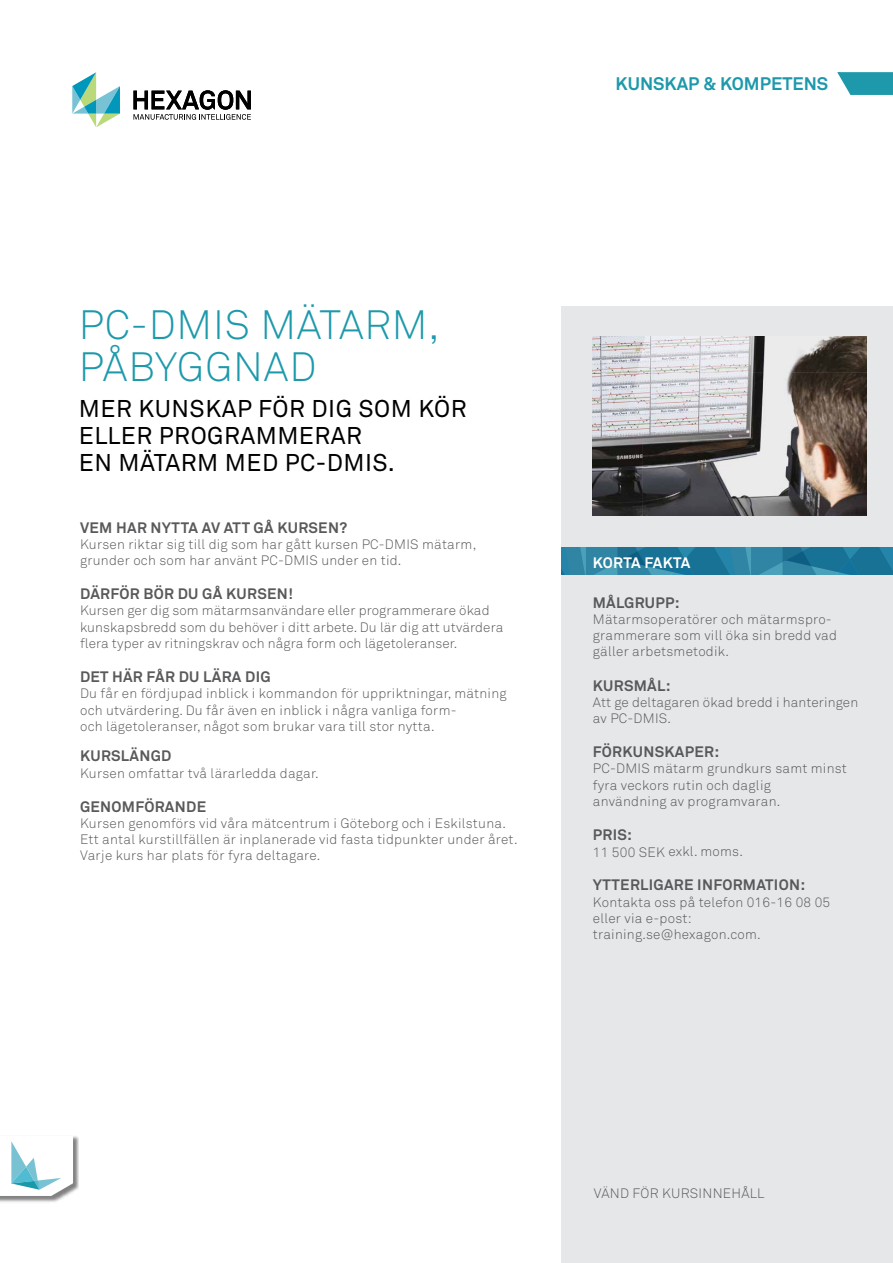
<style>
.page{position:relative;width:893px;height:1263px;background:#fff}
.page>*{position:absolute;margin:0;border:0;box-sizing:border-box;transform-origin:0 0}
.t1{font:40.5px/42px "Akkurat Light Pro";letter-spacing:.02em;color:#1d99ab}
.t2{font:24px/27px "Akkurat Pro";letter-spacing:.02em;color:#000}
.t3{font:700 18px "Akkurat Pro";color:#1d99ab}
.t4{font:700 15px "Akkurat Pro";letter-spacing:.02em;color:#58595b}
.t5{font:700 15px "Akkurat Pro";letter-spacing:.005em;color:#fff}
.t6{font:13.5px/16.2px "Akkurat Light Pro";letter-spacing:.02em;color:#58595b}
</style>
<div class="page">
<div style="left:561px;top:307px;width:332px;height:956px;background:#e6e7e8"></div>
<svg style="left:561px;top:547px;width:332px;height:27px"></svg>
<img style="left:593px;top:336px;width:274px;height:179px">
<svg style="left:837px;top:72px;width:56px;height:23px"></svg>
<svg style="left:72px;top:72px;width:48px;height:55px"></svg>
<svg style="left:133px;top:90px;width:118px;height:30px"></svg>
<img style="left:0;top:1136px;width:79px;height:66px">
<svg style="left:0;top:1136px;width:73px;height:60px"></svg>
<h3 class="t3" style="left:615px;top:72px;width:214px">KUNSKAP &amp; KOMPETENS</h3>
<h1 class="t1" style="left:79px;top:305px;width:362px">PC-DMIS MÄTARM,<br>PÅBYGGNAD</h1>
<h2 class="t2" style="left:79px;top:395px;width:389px">MER KUNSKAP FÖR DIG SOM KÖR<br>ELLER PROGRAMMERAR<br>EN MÄTARM MED PC-DMIS.</h2>
<p class="t4" style="left:80px;top:518px;width:269px">VEM HAR NYTTA AV ATT GÅ KURSEN?</p>
<p class="t6" style="left:80px;top:536px;width:398px">Kursen riktar sig till dig som har gått kursen PC-DMIS mätarm, grunder och som har använt PC-DMIS under en tid.</p>
<p class="t4" style="left:80px;top:585px;width:215px">DÄRFÖR BÖR DU GÅ KURSEN!</p>
<p class="t6" style="left:80px;top:603px;width:425px">Kursen ger dig som mätarmsanvändare eller programmerare ökad kunskapsbredd som du behöver i ditt arbete. Du lär dig att utvärdera flera typer av ritningskrav och några form och lägetoleranser.</p>
<p class="t4" style="left:80px;top:667px;width:192px">DET HÄR FÅR DU LÄRA DIG</p>
<p class="t6" style="left:80px;top:686px;width:428px">Du får en fördjupad inblick i kommandon för uppriktningar, mätning och utvärdering. Du får även en inblick i några vanliga form-<br>och lägetoleranser, något som brukar vara till stor nytta.</p>
<p class="t4" style="left:80px;top:747px;width:93px">KURSLÄNGD</p>
<p class="t6" style="left:80px;top:765px;width:240px">Kursen omfattar två lärarledda dagar.</p>
<p class="t4" style="left:80px;top:797px;width:128px">GENOMFÖRANDE</p>
<p class="t6" style="left:80px;top:815px;width:439px">Kursen genomförs vid våra mätcentrum i Göteborg och i Eskilstuna.<br>Ett antal kurstillfällen är inplanerade vid fasta tidpunkter under året.<br>Varje kurs har plats för fyra deltagare.</p>
<p class="t5" style="left:593px;top:553px;width:99px">KORTA FAKTA</p>
<p class="t4" style="left:593px;top:593px;width:88px">MÅLGRUPP:</p>
<p class="t6" style="left:593px;top:611px;width:246px">Mätarmsoperatörer och mätarmspro&shy;grammerare som vill öka sin bredd vad gäller arbetsmetodik.</p>
<p class="t4" style="left:593px;top:676px;width:79px">KURSMÅL:</p>
<p class="t6" style="left:593px;top:694px;width:267px">Att ge deltagaren ökad bredd i hanteringen av PC-DMIS.</p>
<p class="t4" style="left:593px;top:743px;width:128px">FÖRKUNSKAPER:</p>
<p class="t6" style="left:593px;top:761px;width:256px">PC-DMIS mätarm grundkurs samt minst fyra veckors rutin och daglig användning av programvaran.</p>
<p class="t4" style="left:593px;top:825px;width:41px">PRIS:</p>
<p class="t6" style="left:593px;top:844px;width:152px">11 500 SEK exkl. moms.</p>
<p class="t4" style="left:593px;top:876px;width:214px">YTTERLIGARE INFORMATION:</p>
<p class="t6" style="left:593px;top:894px;width:239px">Kontakta oss på telefon 016-16 08 05 eller via e-post: training.se@hexagon.com.</p>
<p class="t6" style="left:594px;top:1185px;width:172px">VÄND FÖR KURSINNEHÅLL</p>
</div>
